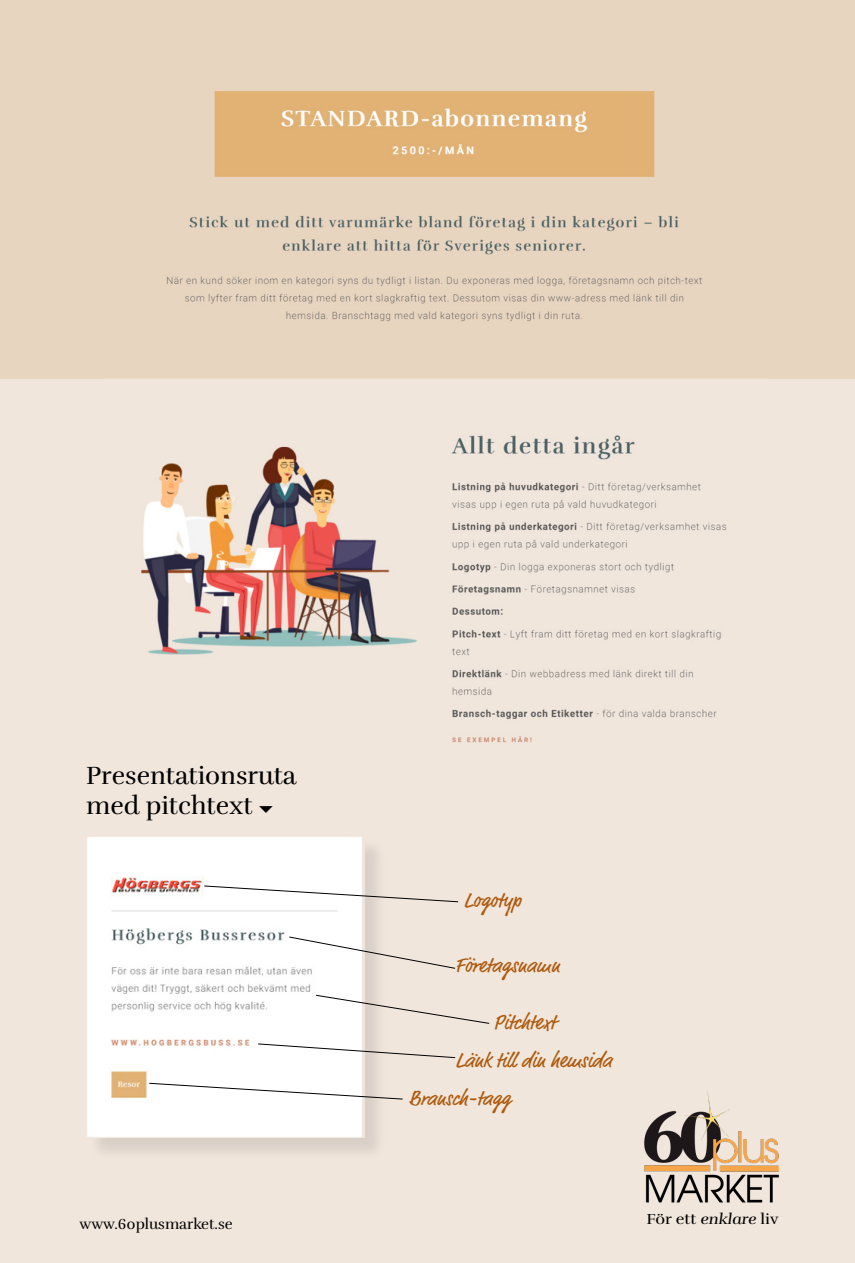
<style>
.page{position:relative;width:855px;height:1263px;background:#fff}
.page>*{position:absolute;margin:0;border:0;box-sizing:border-box;transform-origin:0 0}
.t1{font:25.5px "Rufina ALT01";color:#000}
.t2{font:21px "Market OT";color:#ae590c}
.t3{font:15px "Rufina ALT01";color:#000}
.t4{font:15px "Rufina";color:#000;scale:1.1 1}
.s1{font-style:italic}
</style>
<div class="page">
<div style="left:0;top:0;width:855px;height:379px;background:#e7d5bf"></div>
<div style="left:0;top:379px;width:855px;height:884px;background:#f0e6dc"></div>
<img style="left:103px;top:90px;width:666px;height:653px">
<div style="left:89px;top:838px;width:298px;height:322px;background:#000;opacity:.1"></div>
<img style="left:87px;top:837px;width:277px;height:301px">
<svg style="left:316px;top:995px;width:173px;height:29px"></svg>
<svg style="left:289px;top:936px;width:166px;height:33px"></svg>
<svg style="left:204px;top:885px;width:254px;height:17px"></svg>
<svg style="left:258px;top:1043px;width:197px;height:15px"></svg>
<svg style="left:149px;top:1083px;width:254px;height:16px;background:#ebeae8"></svg>
<img style="left:644px;top:1092px;width:135px;height:111px">
<p class="t1" style="left:86px;top:760px;width:212px">Presentationsruta</p>
<p class="t1" style="left:86px;top:790px;width:168px">med pitchtext</p>
<p class="t2" style="left:463px;top:887px;width:59px">Logotyp</p>
<p class="t2" style="left:455px;top:952px;width:106px">Företagsnamn</p>
<p class="t2" style="left:493px;top:1010px;width:64px">Pitchtext</p>
<p class="t2" style="left:455px;top:1048px;width:158px">Länk till din hemsida</p>
<p class="t2" style="left:409px;top:1086px;width:103px">Bransch-tagg</p>
<p class="t3" style="left:80px;top:1214px;width:155px">www.60plusmarket.se</p>
<p class="t4" style="left:646px;top:1210px;width:122px">För ett <span class="s1">enklare</span> liv</p>
</div>
